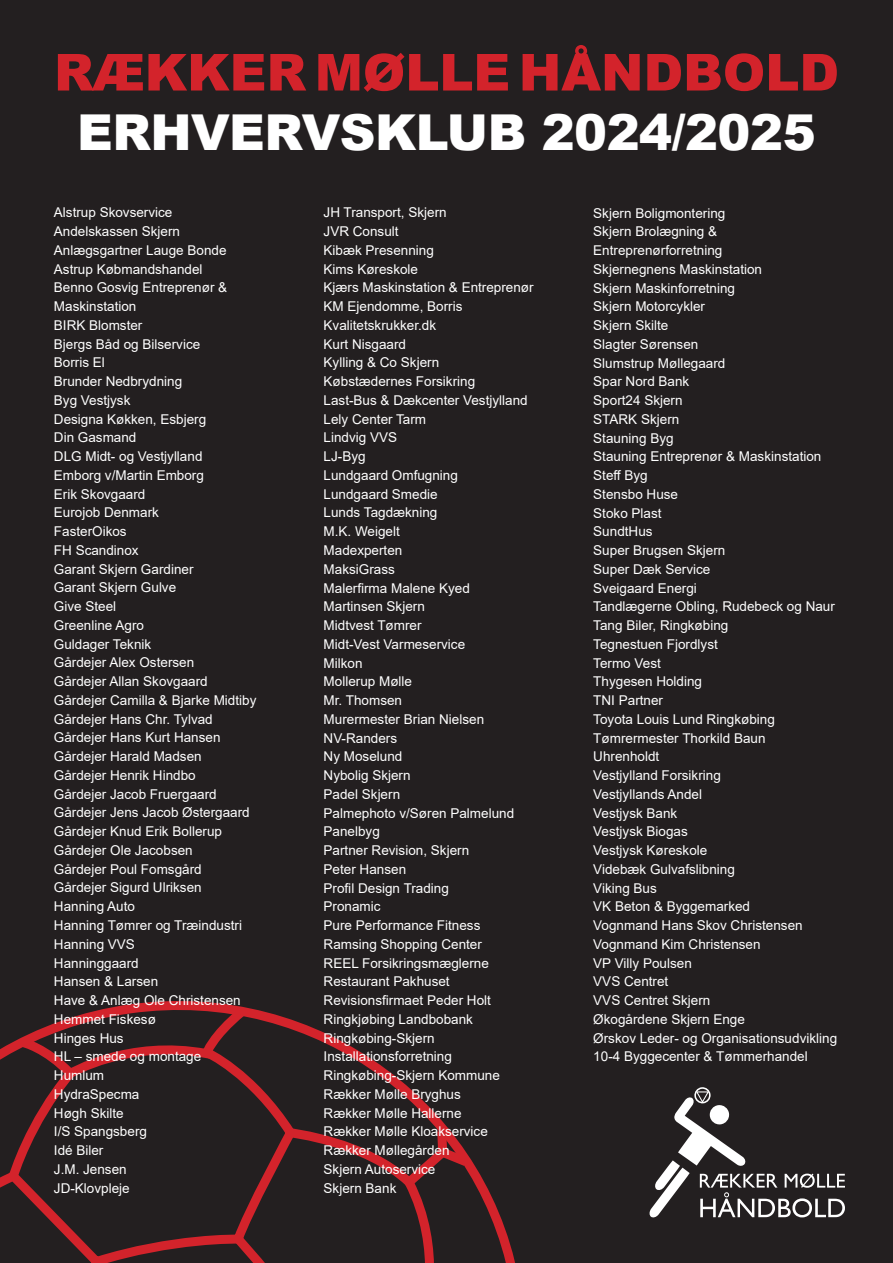
<style>
.page{position:relative;width:893px;height:1263px;background:#231f20}
.page>*{position:absolute;margin:0;border:0;box-sizing:border-box;transform-origin:0 0}
.t1{font:900 51px "Arial";color:#d3232b}
.t2{font:900 49.5px "Arial";letter-spacing:-.01em;color:#fff}
.t3{font:13.5px/18.8px "Arial";color:#fff}
</style>
<div class="page">
<svg style="left:649px;top:1087px;width:196px;height:131px"></svg>
<svg style="left:477px;top:1169px;width:38px;height:94px"></svg>
<svg style="left:0;top:1001px;width:477px;height:262px"></svg>
<h1 class="t1" style="left:54px;top:35px;width:786px">RÆKKER MØLLE HÅNDBOLD</h1>
<h2 class="t2" style="left:77px;top:96px;width:740px">ERHVERVSKLUB 2024/2025</h2>
<p class="t3" style="left:54px;top:203px;width:204px">Alstrup Skovservice<br>Andelskassen Skjern<br>Anlægsgartner Lauge Bonde<br>Astrup Købmandshandel<br>Benno Gosvig Entreprenør &amp;<br>Maskinstation<br>BIRK Blomster<br>Bjergs Båd og Bilservice<br>Borris El<br>Brunder Nedbrydning<br>Byg Vestjysk<br>Designa Køkken, Esbjerg<br>Din Gasmand<br>DLG Midt- og Vestjylland<br>Emborg v/Martin Emborg<br>Erik Skovgaard<br>Eurojob Denmark<br>FasterOikos<br>FH Scandinox<br>Garant Skjern Gardiner<br>Garant Skjern Gulve<br>Give Steel<br>Greenline Agro<br>Guldager Teknik<br>Gårdejer Alex Ostersen<br>Gårdejer Allan Skovgaard<br>Gårdejer Camilla &amp; Bjarke Midtiby<br>Gårdejer Hans Chr. Tylvad<br>Gårdejer Hans Kurt Hansen<br>Gårdejer Harald Madsen<br>Gårdejer Henrik Hindbo<br>Gårdejer Jacob Fruergaard<br>Gårdejer Jens Jacob Østergaard<br>Gårdejer Knud Erik Bollerup<br>Gårdejer Ole Jacobsen<br>Gårdejer Poul Fomsgård<br>Gårdejer Sigurd Ulriksen<br>Hanning Auto<br>Hanning Tømrer og Træindustri<br>Hanning VVS<br>Hanninggaard<br>Hansen &amp; Larsen<br>Have &amp; Anlæg Ole Christensen<br>Hemmet Fiskesø<br>Hinges Hus<br>HL – smede og montage<br>Humlum<br>HydraSpecma<br>Høgh Skilte<br>I/S Spangsberg<br>Idé Biler<br>J.M. Jensen<br>JD-Klovpleje</p>
<p class="t3" style="left:324px;top:203px;width:212px">JH Transport, Skjern<br>JVR Consult<br>Kibæk Presenning<br>Kims Køreskole<br>Kjærs Maskinstation &amp; Entreprenør<br>KM Ejendomme, Borris<br>Kvalitetskrukker.dk<br>Kurt Nisgaard<br>Kylling &amp; Co Skjern<br>Købstædernes Forsikring<br>Last-Bus &amp; Dækcenter Vestjylland<br>Lely Center Tarm<br>Lindvig VVS<br>LJ-Byg<br>Lundgaard Omfugning<br>Lundgaard Smedie<br>Lunds Tagdækning<br>M.K. Weigelt<br>Madexperten<br>MaksiGrass<br>Malerfirma Malene Kyed<br>Martinsen Skjern<br>Midtvest Tømrer<br>Midt-Vest Varmeservice<br>Milkon<br>Mollerup Mølle<br>Mr. Thomsen<br>Murermester Brian Nielsen<br>NV-Randers<br>Ny Moselund<br>Nybolig Skjern<br>Padel Skjern<br>Palmephoto v/Søren Palmelund<br>Panelbyg<br>Partner Revision, Skjern<br>Peter Hansen<br>Profil Design Trading<br>Pronamic<br>Pure Performance Fitness<br>Ramsing Shopping Center<br>REEL Forsikringsmæglerne<br>Restaurant Pakhuset<br>Revisionsfirmaet Peder Holt<br>Ringkjøbing Landbobank<br>Ringkøbing-Skjern<br>Installationsforretning<br>Ringkøbing-Skjern Kommune<br>Rækker Mølle Bryghus<br>Rækker Mølle Hallerne<br>Rækker Mølle Kloakservice<br>Rækker Møllegården<br>Skjern Autoservice<br>Skjern Bank</p>
<p class="t3" style="left:593px;top:203px;width:245px">Skjern Boligmontering<br>Skjern Brolægning &amp;<br>Entreprenørforretning<br>Skjernegnens Maskinstation<br>Skjern Maskinforretning<br>Skjern Motorcykler<br>Skjern Skilte<br>Slagter Sørensen<br>Slumstrup Møllegaard<br>Spar Nord Bank<br>Sport24 Skjern<br>STARK Skjern<br>Stauning Byg<br>Stauning Entreprenør &amp; Maskinstation<br>Steff Byg<br>Stensbo Huse<br>Stoko Plast<br>SundtHus<br>Super Brugsen Skjern<br>Super Dæk Service<br>Sveigaard Energi<br>Tandlægerne Obling, Rudebeck og Naur<br>Tang Biler, Ringkøbing<br>Tegnestuen Fjordlyst<br>Termo Vest<br>Thygesen Holding<br>TNI Partner<br>Toyota Louis Lund Ringkøbing<br>Tømrermester Thorkild Baun<br>Uhrenholdt<br>Vestjylland Forsikring<br>Vestjyllands Andel<br>Vestjysk Bank<br>Vestjysk Biogas<br>Vestjysk Køreskole<br>Videbæk Gulvafslibning<br>Viking Bus<br>VK Beton &amp; Byggemarked<br>Vognmand Hans Skov Christensen<br>Vognmand Kim Christensen<br>VP Villy Poulsen<br>VVS Centret<br>VVS Centret Skjern<br>Økogårdene Skjern Enge<br>Ørskov Leder- og Organisationsudvikling<br>10-4 Byggecenter &amp; Tømmerhandel</p>
</div>
